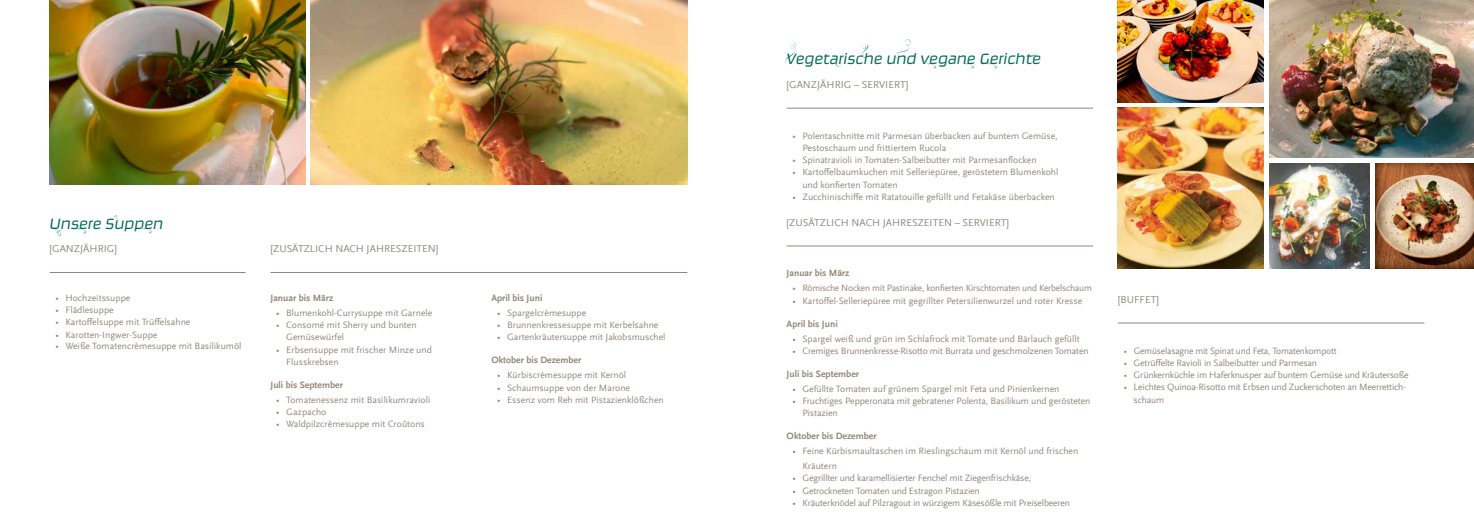
<style>
.page{position:relative;width:1474px;height:521px;background:#fff}
.page>*{position:absolute;margin:0;border:0;box-sizing:border-box;transform-origin:0 0}
.t1{font:italic 300 17.5px "Ginger Pro";color:#006d55}
.t2{font:10.5px "Scala Sans Offc";color:#92887a}
.t3{font:9.62px/12.2px "Scala Sans Offc";color:#92887a}
.t4{font:9.62px/12.2px "Scala Sans Offc";letter-spacing:-.02em;color:#92887a}
.t5{font:700 9.62px "Scala Sans Offc";color:#92887a}
</style>
<div class="page">
<img style="left:311px;top:0;width:376px;height:184px">
<img style="left:50px;top:0;width:255px;height:184px">
<hr style="left:50px;top:272px;width:196px;height:1px;background:#92887a">
<hr style="left:270px;top:272px;width:417px;height:1px;background:#92887a">
<hr style="left:786px;top:108px;width:307px;height:1px;background:#92887a">
<hr style="left:786px;top:246px;width:307px;height:1px;background:#92887a">
<hr style="left:1117px;top:323px;width:307px;height:1px;background:#92887a">
<img style="left:1117px;top:0;width:146px;height:102px">
<img style="left:1117px;top:108px;width:146px;height:161px">
<img style="left:1269px;top:0;width:204px;height:157px">
<img style="left:1269px;top:163px;width:100px;height:106px">
<img style="left:1375px;top:163px;width:98px;height:106px">
<h1 class="t1" style="left:50px;top:212px;width:115px">Unsere Suppen</h1>
<p class="t2" style="left:50px;top:243px;width:69px">[GANZJÄHRIG]</p>
<p class="t2" style="left:270px;top:243px;width:169px">[ZUSÄTZLICH NACH JAHRESZEITEN]</p>
<p class="t3" style="left:55px;top:292px;width:76px">• Hochzeitssuppe</p>
<p class="t3" style="left:55px;top:304px;width:60px">• Flädlesuppe</p>
<p class="t3" style="left:55px;top:316px;width:136px">• Kartoffelsuppe mit Trüffelsahne</p>
<p class="t3" style="left:55px;top:329px;width:103px">• Karotten-Ingwer-Suppe</p>
<p class="t3" style="left:55px;top:340px;width:187px">• Weiße Tomatencrèmesuppe mit Basilikumöl</p>
<p class="t5" style="left:270px;top:292px;width:64px">Januar bis März</p>
<p class="t3" style="left:276px;top:307px;width:157px">• Blumenkohl-Currysuppe mit Garnele</p>
<p class="t3" style="left:286px;top:319px;width:132px;text-indent:-10px">• Consomé mit Sherry und bunten<br>Gemüsewürfel</p>
<p class="t3" style="left:286px;top:343px;width:147px;text-indent:-10px">• Erbsensuppe mit frischer Minze und<br>Flusskrebsen</p>
<p class="t5" style="left:270px;top:379px;width:74px">Juli bis September</p>
<p class="t3" style="left:276px;top:394px;width:156px">• Tomatenessenz mit Basilikumravioli</p>
<p class="t3" style="left:276px;top:406px;width:52px">• Gazpacho</p>
<p class="t3" style="left:276px;top:418px;width:150px">• Waldpilzcrèmesuppe mit Croûtons</p>
<p class="t5" style="left:491px;top:292px;width:53px">April bis Juni</p>
<p class="t3" style="left:497px;top:307px;width:90px">• Spargelcrèmesuppe</p>
<p class="t3" style="left:497px;top:319px;width:163px">• Brunnenkressesuppe mit Kerbelsahne</p>
<p class="t3" style="left:497px;top:331px;width:170px">• Gartenkräutersuppe mit Jakobsmuschel</p>
<p class="t5" style="left:491px;top:355px;width:91px">Oktober bis Dezember</p>
<p class="t3" style="left:497px;top:369px;width:130px">• Kürbiscrèmesuppe mit Kernöl</p>
<p class="t3" style="left:497px;top:381px;width:134px">• Schaumsuppe von der Marone</p>
<p class="t3" style="left:497px;top:394px;width:168px">• Essenz vom Reh mit Pistazienklößchen</p>
<h1 class="t1" style="left:786px;top:48px;width:256px">Vegetarische und vegane Gerichte</h1>
<p class="t2" style="left:786px;top:79px;width:123px">[GANZJÄHRIG – SERVIERT]</p>
<p class="t3" style="left:802px;top:130px;width:257px;text-indent:-10px">• Polentaschnitte mit Parmesan überbacken auf buntem Gemüse,<br>Pestoschaum und frittiertem Rucola</p>
<p class="t3" style="left:792px;top:154px;width:246px">• Spinatravioli in Tomaten-Salbeibutter mit Parmesanflocken</p>
<p class="t3" style="left:802px;top:166px;width:257px;text-indent:-10px">• Kartoffelbaumkuchen mit Selleriepüree, geröstetem Blumenkohl und konfierten Tomaten</p>
<p class="t3" style="left:792px;top:191px;width:264px">• Zucchinischiffe mit Ratatouille gefüllt und Fetakäse überbacken</p>
<p class="t2" style="left:786px;top:217px;width:224px">[ZUSÄTZLICH NACH JAHRESZEITEN – SERVIERT]</p>
<p class="t5" style="left:786px;top:268px;width:64px">Januar bis März</p>
<p class="t4" style="left:792px;top:282px;width:301px">• Römische Nocken mit Pastinake, konfierten Kirschtomaten und Kerbelschaum</p>
<p class="t3" style="left:792px;top:294px;width:291px">• Kartoffel-Selleriepüree mit gegrillter Petersilienwurzel und roter Kresse</p>
<p class="t5" style="left:786px;top:318px;width:53px">April bis Juni</p>
<p class="t3" style="left:792px;top:332px;width:289px">• Spargel weiß und grün im Schlafrock mit Tomate und Bärlauch gefüllt</p>
<p class="t4" style="left:792px;top:345px;width:298px">• Cremiges Brunnenkresse-Risotto mit Burrata und geschmolzenen Tomaten</p>
<p class="t5" style="left:786px;top:368px;width:74px">Juli bis September</p>
<p class="t3" style="left:792px;top:383px;width:268px">• Gefüllte Tomaten auf grünem Spargel mit Feta und Pinienkernen</p>
<p class="t3" style="left:802px;top:395px;width:289px;text-indent:-10px">• Fruchtiges Pepperonata mit gebratener Polenta, Basilikum und gerösteten<br>Pistazien</p>
<p class="t5" style="left:786px;top:431px;width:91px">Oktober bis Dezember</p>
<p class="t3" style="left:802px;top:444px;width:277px;line-height:14.9px;text-indent:-10px">• Feine Kürbismaultaschen im Rieslingschaum mit Kernöl und frischen<br>Kräutern</p>
<p class="t4" style="left:792px;top:472px;width:240px">• Gegrillter und karamellisierter Fenchel mit Ziegenfrischkäse,</p>
<p class="t4" style="left:792px;top:485px;width:189px">• Getrockneten Tomaten und Estragon Pistazien</p>
<p class="t4" style="left:792px;top:497px;width:279px">• Kräuterknödel auf Pilzragout in würzigem Käsesößle mit Preiselbeeren</p>
<p class="t2" style="left:1117px;top:294px;width:43px">[BUFFET]</p>
<p class="t4" style="left:1123px;top:344px;width:214px">• Gemüselasagne mit Spinat und Feta, Tomatenkompott</p>
<p class="t4" style="left:1123px;top:357px;width:195px">• Getrüffelte Ravioli in Salbeibutter und Parmesan</p>
<p class="t4" style="left:1123px;top:369px;width:286px">• Grünkernküchle im Haferknusper auf buntem Gemüse und Kräutersoße</p>
<p class="t4" style="left:1133px;top:381px;width:274px;text-indent:-10px">• Leichtes Quinoa-Risotto mit Erbsen und Zuckerschoten an Meerrettich&shy;schaum</p>
</div>
